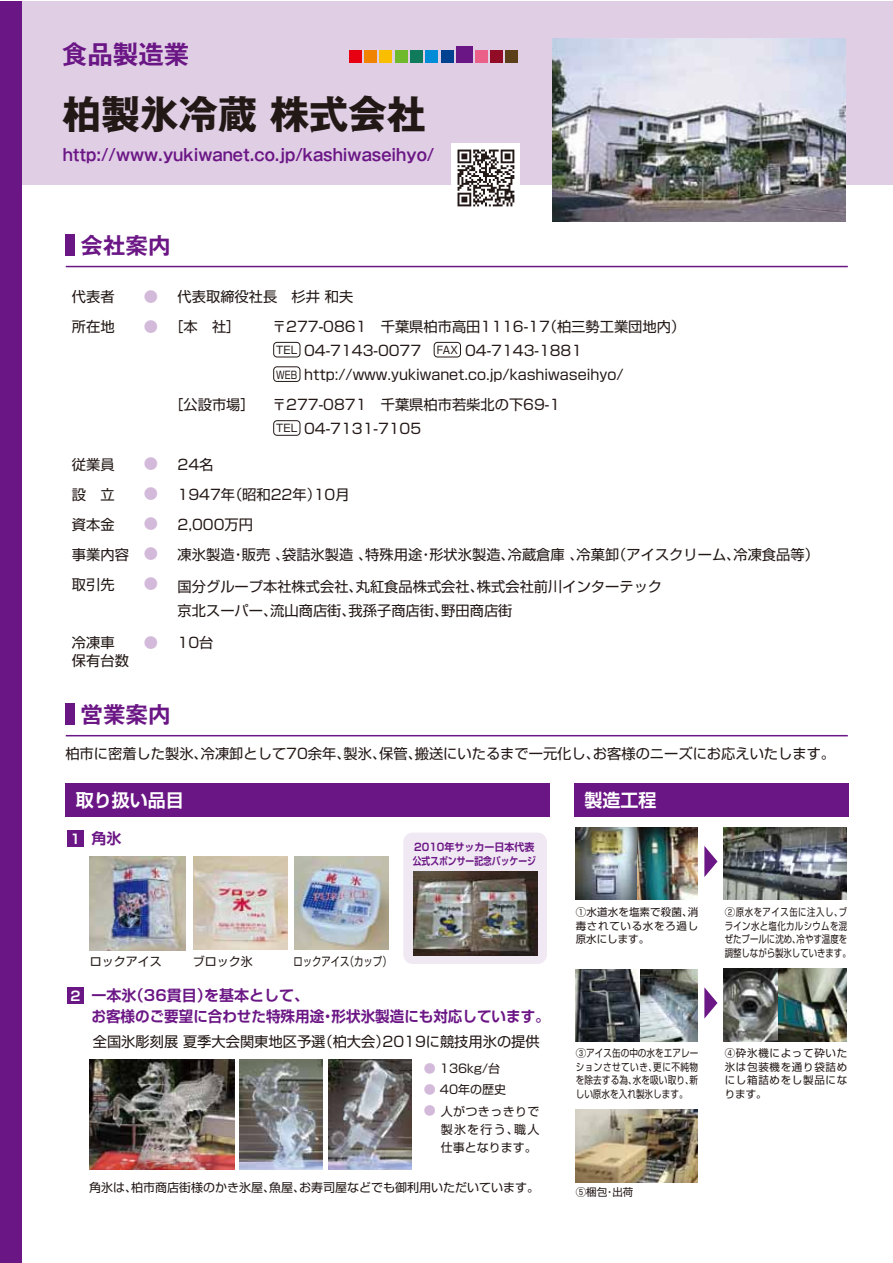
<style>
.page{position:relative;width:893px;height:1263px;background:#fff}
.page>*{position:absolute;margin:0;border:0;box-sizing:border-box;transform-origin:0 0}
.t1{font:700 39px "Gothic MB101 Pro";color:#221815}
.t2{font:700 25.5px "Gothic MB101 Pro De";color:#6b1685}
.t3{font:700 22.5px "Gothic MB101 Pro De";color:#6b1685}
.t4{font:700 18px "Shin Go Pro De";color:#fff}
.t5{font:700 16.5px "Gothic MB101 Pro De";color:#6b1685;scale:.9 1}
.t6{font:700 15px/21px "Shin Go Pro De";color:#6b1685}
.t7{font:14.25px/30px "Shin Go Pro";color:#221815}
.t8{font:14.25px/30px "Shin Go Pro";color:#d3b9da}
.t9{font:700 13.2px "Shin Go Pro De";color:#fff}
.t10{font:12px/18px "Shin Go Pro";color:#221815;text-align:justify}
.t11{font:12px "Shin Go Pro";color:#221815;scale:.78 1}
.t12{font:10.5px/13.5px "Shin Go Pro";letter-spacing:.015em;color:#221815;text-align:justify}
.t13{font:700 10.5px/13.5px "Shin Go Pro De";color:#6b1685;scale:.95 1}
.t14{font:10.5px "Shin Go Pro";letter-spacing:.015em;color:#221815;scale:.82 1}
.s1{font-size:10.5px}
.s2{color:#d3b9da}
.s3{font-size:13.2px;color:#fff}
</style>
<div class="page">
<div style="left:0;top:1px;width:892px;height:184px;background:#e0cee5"></div>
<div style="left:0;top:1px;width:21px;height:1262px;background:#6b1685"></div>
<div style="left:403px;top:833px;width:144px;height:131px;background:#f0e8f3;border-radius:9px"></div>
<img style="left:90px;top:856px;width:95px;height:94px">
<img style="left:193px;top:857px;width:94px;height:93px">
<img style="left:294px;top:857px;width:94px;height:93px">
<img style="left:553px;top:38px;width:293px;height:183px">
<img style="left:575px;top:827px;width:62px;height:73px">
<img style="left:637px;top:827px;width:61px;height:73px">
<img style="left:724px;top:827px;width:122px;height:73px">
<img style="left:778px;top:969px;width:68px;height:72px">
<img style="left:724px;top:969px;width:54px;height:72px">
<img style="left:575px;top:969px;width:123px;height:73px">
<img style="left:575px;top:1110px;width:123px;height:72px">
<img style="left:414px;top:872px;width:123px;height:83px">
<img style="left:90px;top:1060px;width:145px;height:109px">
<img style="left:239px;top:1060px;width:84px;height:109px">
<img style="left:328px;top:1060px;width:83px;height:109px">
<div style="left:273px;top:342px;width:27px;height:15px;border:1px solid #221815;border-radius:3px"></div>
<div style="left:273px;top:367px;width:27px;height:15px;border:1px solid #221815;border-radius:3px"></div>
<div style="left:434px;top:342px;width:27px;height:15px;border:1px solid #221815;border-radius:3px"></div>
<div style="left:273px;top:420px;width:27px;height:15px;border:1px solid #221815;border-radius:3px"></div>
<hr style="left:66px;top:266px;width:782px;height:1px;background:#6b1685">
<div style="left:65px;top:234px;width:10px;height:21px;background:#6b1685"></div>
<hr style="left:66px;top:735px;width:782px;height:1px;background:#6b1685">
<div style="left:65px;top:703px;width:10px;height:22px;background:#6b1685"></div>
<div style="left:451px;top:144px;width:68px;height:68px;background:#fff"></div>
<div style="left:456px;top:46px;width:16px;height:16px;background:#6b1685"></div>
<div style="left:410px;top:50px;width:13px;height:13px;background:#0f7b5b"></div>
<div style="left:364px;top:50px;width:13px;height:13px;background:#f08300"></div>
<div style="left:490px;top:50px;width:13px;height:13px;background:#920c26"></div>
<div style="left:506px;top:50px;width:12px;height:13px;background:#5a3f19"></div>
<div style="left:395px;top:50px;width:12px;height:13px;background:#6fba2c"></div>
<div style="left:380px;top:50px;width:12px;height:13px;background:#fabe00"></div>
<div style="left:349px;top:50px;width:13px;height:13px;background:#e60012"></div>
<div style="left:441px;top:50px;width:12px;height:13px;background:#004190"></div>
<div style="left:425px;top:50px;width:13px;height:13px;background:#008cd6"></div>
<div style="left:475px;top:50px;width:13px;height:13px;background:#ea6088"></div>
<svg style="left:457px;top:150px;width:57px;height:56px"></svg>
<div style="left:67px;top:830px;width:17px;height:17px;background:#6b1685"></div>
<div style="left:67px;top:988px;width:17px;height:16px;background:#6b1685"></div>
<svg style="left:704px;top:846px;width:13px;height:31px"></svg>
<svg style="left:704px;top:987px;width:13px;height:31px"></svg>
<div style="left:65px;top:784px;width:485px;height:33px;background:#6b1685"></div>
<div style="left:574px;top:784px;width:274px;height:33px;background:#6b1685"></div>
<h2 class="t2" style="left:62px;top:33px;width:129px">食品製造業</h2>
<h1 class="t1" style="left:62px;top:82px;width:365px">柏製氷冷蔵 株式会社</h1>
<p class="t5" style="left:63px;top:141px;width:414px">http://www.yukiwanet.co.jp/kashiwaseihyo/</p>
<h3 class="t3" style="left:81px;top:226px;width:91px">会社案内</h3>
<p class="t7" style="left:72px;top:280px;width:44px">代表者所在地</p>
<p class="t8" style="left:144px;top:280px;width:16px">● ●</p>
<p class="t7" style="left:178px;top:280px;width:177px">代表取締役社長　杉井 和夫</p>
<p class="t7" style="left:169px;top:310px;width:73px">［本　社］</p>
<p class="t7" style="left:272px;top:310px;width:415px">〒277-0861　千葉県柏市高田1116-17（柏三勢工業団地内）</p>
<p class="t12" style="left:276px;top:342px;width:23px">TEL</p>
<p class="t14" style="left:276px;top:366px;width:27px">WEB</p>
<p class="t7" style="left:304px;top:334px;width:280px">04-7143-0077 <span class="s1">FAX</span> 04-7143-1881</p>
<p class="t7" style="left:304px;top:357px;width:321px">http://www.yukiwanet.co.jp/kashiwaseihyo/</p>
<p class="t7" style="left:276px;top:391px;width:285px;line-height:24px;text-indent:-107px">［公設市場］ 〒277-0871　千葉県柏市若柴北の下69-1<br><span class="s1">TEL</span> 04-7131-7105</p>
<p class="t7" style="left:72px;top:448px;width:58px">従業員設　立資本金事業内容取引先</p>
<p class="t8" style="left:144px;top:447px;width:16px;text-align:justify">● ● ● ● ●</p>
<p class="t7" style="left:178px;top:447px;width:643px">24名<br>1947年（昭和22年）10月<br>2,000万円<br>凍氷製造・販売 、袋詰氷製造 、特殊用途・形状氷製造、冷蔵倉庫 、冷菓卸（アイスクリーム、冷凍食品等）</p>
<p class="t7" style="left:178px;top:572px;width:486px;line-height:24px">国分グループ本社株式会社、丸紅食品株式会社、株式会社前川インターテック京北スーパー、流山商店街、我孫子商店街、野田商店街</p>
<p class="t7" style="left:72px;top:632px;width:58px;line-height:18px">冷凍車保有台数</p>
<p class="t7" style="left:144px;top:626px;width:71px"><span class="s2">●</span> 10台</p>
<h3 class="t3" style="left:81px;top:696px;width:91px">営業案内</h3>
<p class="t7" style="left:65px;top:737px;width:771px">柏市に密着した製氷、冷凍卸として70余年、製氷、保管、搬送にいたるまで一元化し、お客様のニーズにお応えいたします。</p>
<p class="t4" style="left:76px;top:786px;width:110px">取り扱い品目</p>
<p class="t4" style="left:585px;top:786px;width:73px">製造工程</p>
<p class="t6" style="left:70px;top:826px;width:53px"><span class="s3">1</span> 角氷</p>
<p class="t13" style="left:413px;top:839px;width:131px">2010年サッカー日本代表公式スポンサー記念パッケージ</p>
<p class="t10" style="left:90px;top:951px;width:74px">ロックアイス</p>
<p class="t10" style="left:193px;top:951px;width:61px">ブロック氷</p>
<p class="t11" style="left:293px;top:951px;width:128px">ロックアイス（カップ）</p>
<p class="t9" style="left:70px;top:985px;width:12px">2</p>
<p class="t6" style="left:91px;top:983px;width:460px">一本氷（36貫目）を基本として、<br>お客様のご要望に合わせた特殊用途・形状氷製造にも対応しています。</p>
<p class="t7" style="left:93px;top:1025px;width:449px">全国氷彫刻展 夏季大会関東地区予選（柏大会）2019に競技用氷の提供</p>
<p class="t10" style="left:424px;top:1058px;width:78px"><span class="s2">●</span> 136kg/台</p>
<p class="t10" style="left:424px;top:1079px;width:84px"><span class="s2">●</span> 40年の歴史</p>
<p class="t10" style="left:441px;top:1101px;width:100px;text-indent:-17px"><span class="s2">●</span> 人がつきっきりで製氷を行う、職人仕事となります。</p>
<p class="t10" style="left:89px;top:1177px;width:451px">角氷は、柏市商店街様のかき氷屋、魚屋、お寿司屋などでも御利用いただいています。</p>
<p class="t12" style="left:576px;top:904px;width:124px">①水道水を塩素で殺菌、消毒されている水をろ過し原水にします。</p>
<p class="t12" style="left:725px;top:904px;width:128px;text-align:left">②原水をアイス缶に注入し、ブライン水と塩化カルシウムを混ぜたプールに沈め、冷やす温度を調整しながら製氷していきます。</p>
<p class="t12" style="left:576px;top:1045px;width:124px">③アイス缶の中の水をエアレーションさせていき、更に不純物を除去する為、水を吸い取り、新しい原水を入れ製氷します。</p>
<p class="t12" style="left:725px;top:1045px;width:124px">④砕氷機によって砕いた氷は包装機を通り袋詰めにし箱詰めをし製品になります。</p>
<p class="t12" style="left:576px;top:1184px;width:59px">⑤梱包・出荷</p>
</div>
